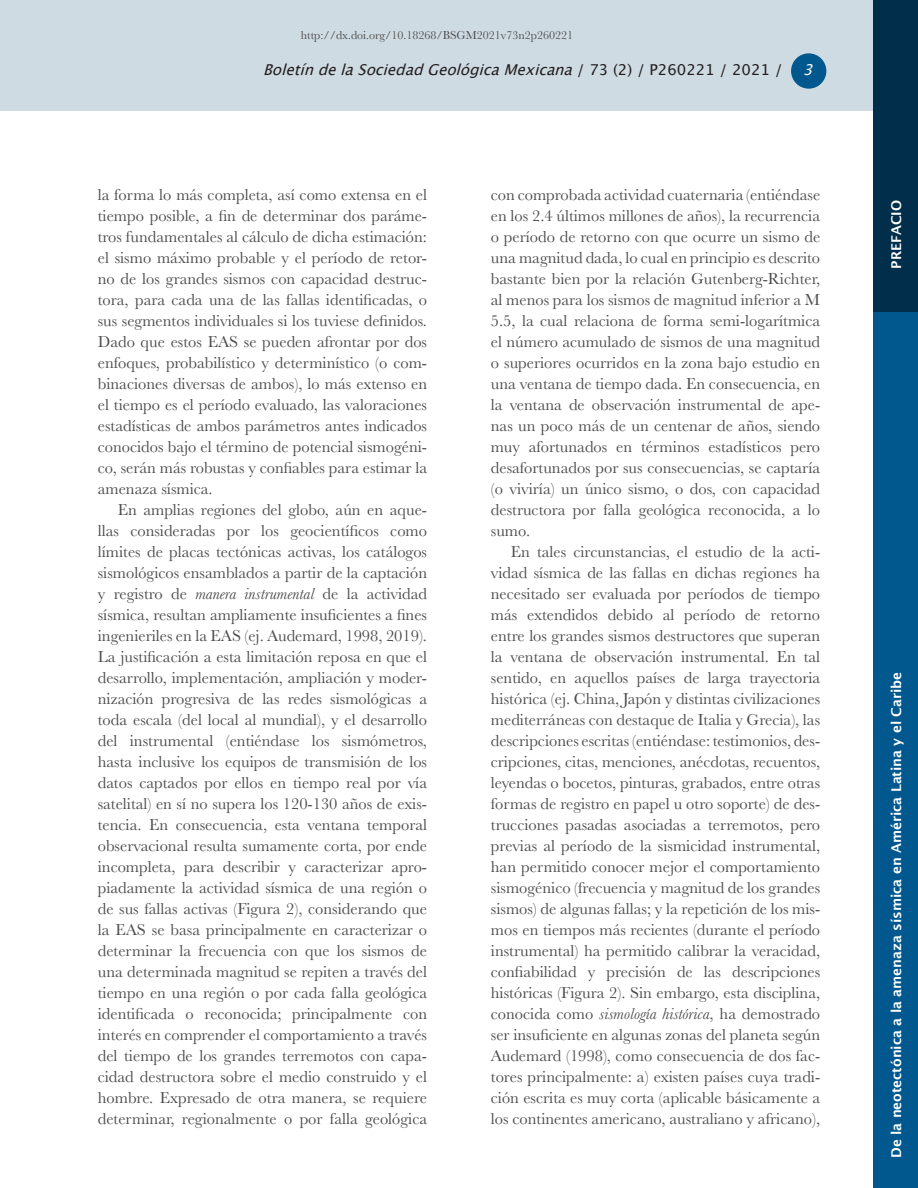
<style>
.page{position:relative;width:918px;height:1188px;background:#fff}
.page>*{position:absolute;margin:0;border:0;box-sizing:border-box;transform-origin:0 0}
.Texto_general{font:16.5px/21px "Baskerville";color:#4b4c4d;text-align:justify}
.Resumen__Título{font:16.5px/21px "Baskerville";color:#4b4c4d;text-align:justify}
.t1{font:italic 15px "Lucida Grande";color:#231f20}
.t2{font:italic 15px "Lucida Grande";color:#fff}
.Sección{font:600 13.5px "Lucida Sans";color:#fff}
.t3{font:12px "Baskerville";color:#4b4c4d}
.s1{font-style:normal}
.s2{font-style:italic}
</style>
<div class="page">
<div style="left:874px;top:311px;width:44px;height:877px;background:#01588e"></div>
<div style="left:0;top:0;width:874px;height:111px;background:#cfdbe2"></div>
<div style="left:791px;top:53px;width:35px;height:36px;background:#01588e;border-radius:50%"></div>
<div style="left:874px;top:0;width:44px;height:311px;background:#012e4b"></div>
<p class="t3" style="left:301px;top:27px;width:274px">http://dx.doi.org/10.18268/BSGM2021v73n2p260221</p>
<p class="t1" style="left:263px;top:61px;width:521px">BoletíndelaSociedadGeológicaMexicana<span class="s1">/ 7 3 ( 2 ) / P 2 6 0 2 2 1 / 2 0 2 1 /</span></p>
<p class="t2" style="left:803px;top:61px;width:19px">3</p>
<p class="Resumen__Título" style="left:98px;top:185px;width:331px">la forma lo más completa, así como extensa en el tiempo posible, a fin de determinar dos paráme&shy;tros fundamentales al cálculo de dicha estimación: el sismo máximo probable y el período de retor&shy;no de los grandes sismos con capacidad destruc&shy;tora, para cada una de las fallas identificadas, o sus segmentos individuales si los tuviese definidos.<br>Dado que estos EAS se pueden afrontar por dos enfoques, probabilístico y determinístico (o com&shy;binaciones diversas de ambos), lo más extenso en el tiempo es el período evaluado, las valoraciones estadísticas de ambos parámetros antes indicados conocidos bajo el término de potencial sismogéni&shy;co, serán más robustas y confiables para estimar la amenaza sísmica.</p>
<p class="Texto_general" style="left:98px;top:500px;width:331px;text-indent:20px">En amplias regiones del globo, aún en aque&shy;llas consideradas por los geocientíficos como límites de placas tectónicas activas, los catálogos sismológicos ensamblados a partir de la captación y registro de <span class="s2">manera instrumental</span> de la actividad sísmica, resultan ampliamente insuficientes a fines ingenieriles en la EAS (ej. Audemard, 1998, 2019).<br>La justificación a esta limitación reposa en que el desarrollo, implementación, ampliación y moder&shy;nización progresiva de las redes sismológicas a toda escala (del local al mundial), y el desarrollo del instrumental (entiéndase los sismómetros, hasta inclusive los equipos de transmisión de los datos captados por ellos en tiempo real por vía satelital) en sí no supera los 120-130 años de exis&shy;tencia. En consecuencia, esta ventana temporal observacional resulta sumamente corta, por ende incompleta, para describir y caracterizar apro&shy;piadamente la actividad sísmica de una región o de sus fallas activas (Figura 2), considerando que la EAS se basa principalmente en caracterizar o determinar la frecuencia con que los sismos de una determinada magnitud se repiten a través del tiempo en una región o por cada falla geológica identificada o reconocida; principalmente con interés en comprender el comportamiento a través del tiempo de los grandes terremotos con capa&shy;cidad destructora sobre el medio construido y el hombre. Expresado de otra manera, se requiere determinar, regionalmente o por falla geológica</p>
<p class="Texto_general" style="left:491px;top:185px;width:331px">con comprobada actividad cuaternaria (entiéndase en los 2.4 últimos millones de años), la recurrencia o período de retorno con que ocurre un sismo de una magnitud dada, lo cual en principio es descrito bastante bien por la relación Gutenberg-Richter, al menos para los sismos de magnitud inferior a M 5.5, la cual relaciona de forma semi-logarítmica el número acumulado de sismos de una magnitud o superiores ocurridos en la zona bajo estudio en una ventana de tiempo dada. En consecuencia, en la ventana de observación instrumental de ape&shy;nas un poco más de un centenar de años, siendo muy afortunados en términos estadísticos pero desafortunados por sus consecuencias, se captaría (o viviría) un único sismo, o dos, con capacidad destructora por falla geológica reconocida, a lo sumo.</p>
<p class="Texto_general" style="left:491px;top:542px;width:331px;text-indent:20px">En tales circunstancias, el estudio de la acti&shy;vidad sísmica de las fallas en dichas regiones ha necesitado ser evaluada por períodos de tiempo más extendidos debido al período de retorno entre los grandes sismos destructores que superan la ventana de observación instrumental. En tal sentido, en aquellos países de larga trayectoria histórica (ej. China, Japón y distintas civilizaciones mediterráneas con destaque de Italia y Grecia), las descripciones escritas (entiéndase: testimonios, des&shy;cripciones, citas, menciones, anécdotas, recuentos, leyendas o bocetos, pinturas, grabados, entre otras formas de registro en papel u otro soporte) de des&shy;trucciones pasadas asociadas a terremotos, pero previas al período de la sismicidad instrumental, han permitido conocer mejor el comportamiento sismogénico (frecuencia y magnitud de los grandes sismos) de algunas fallas; y la repetición de los mis&shy;mos en tiempos más recientes (durante el período instrumental) ha permitido calibrar la veracidad, confiabilidad y precisión de las descripciones históricas (Figura 2). Sin embargo, esta disciplina, conocida como <span class="s2">sismología histórica</span>, ha demostrado ser insuficiente en algunas zonas del planeta según Audemard (1998), como consecuencia de dos fac&shy;tores principalmente: a) existen países cuya tradi&shy;ción escrita es muy corta (aplicable básicamente a los continentes americano, australiano y africano),</p>
<p class="Sección" style="left:889px;top:269px;width:70px;rotate:-90deg">PREFACIO</p>
<p class="Sección" style="left:889px;top:1158px;width:488px;rotate:-90deg">De la neotectónica a la amenaza sísmica en América Latina y el Caribe</p>
</div>
